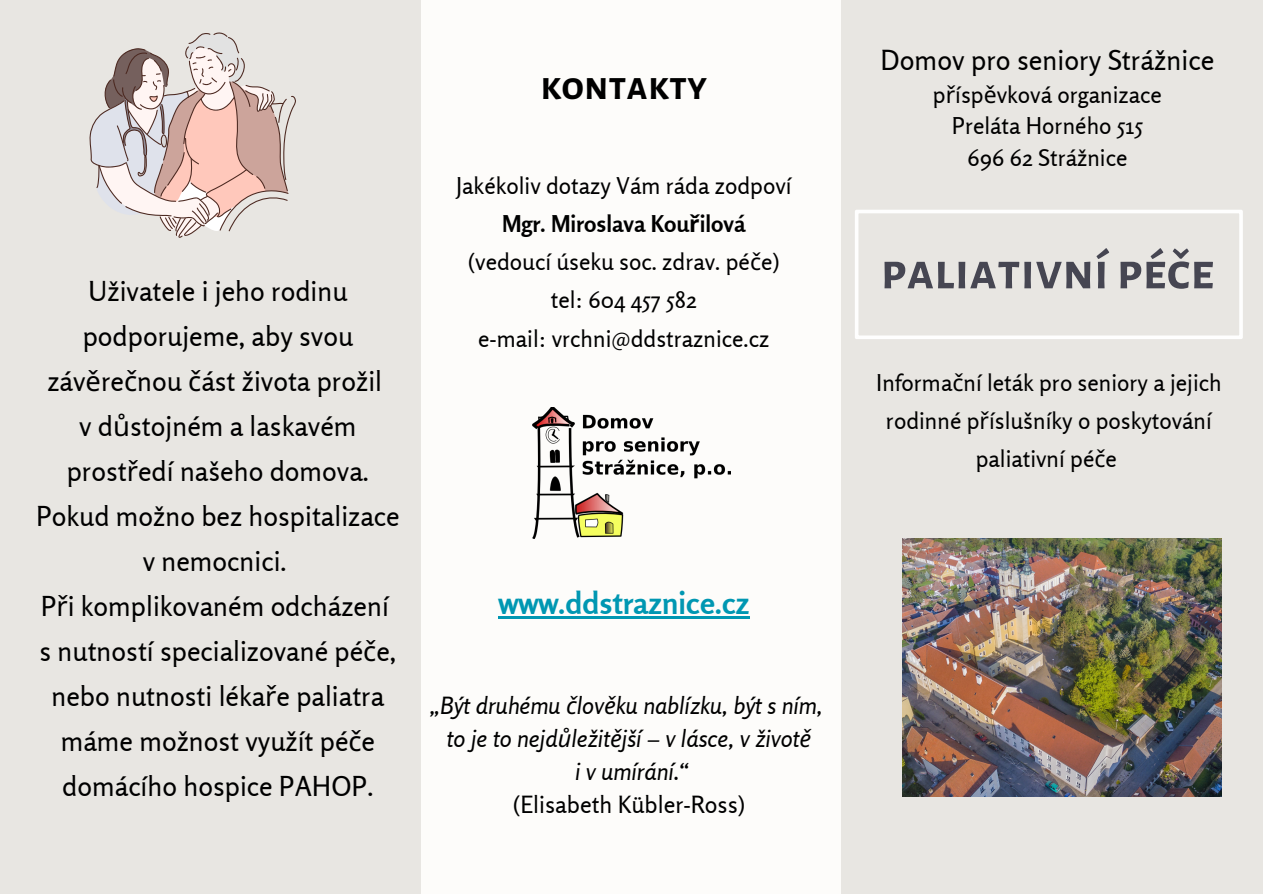
<style>
.page{position:relative;width:1263px;height:894px;background:#fff}
.page>*{position:absolute;margin:0;border:0;box-sizing:border-box;transform-origin:0 0}
.t1{font:700 52.5px "Alegreya Sans SC";color:#464652}
.t2{font:700 40.5px "Alegreya Sans SC";color:#000}
.t3{font:700 30.45px "Rosario";color:#0097b2}
.t4{font:27.6px "Rosario";color:#000}
.t5{font:27.3px/45px "Rosario";color:#000;text-align:center}
.t6{font:italic 23.55px "Rosario";color:#000}
.t7{font:23.55px "Rosario";color:#000}
.t8{font:23.1px "Rosario";color:#000}
.t9{font:22.95px/38.2px "Rosario";color:#000;text-align:center}
.t10{font:700 22.95px "Rosario";color:#000}
.s1{font-family:"Noto Sans"}
</style>
<div class="page">
<div style="left:0;top:0;width:1263px;height:893px;background:#fdfcfa"></div>
<div style="left:842px;top:0;width:421px;height:893px;background:#e8e6e2"></div>
<img style="left:532px;top:407px;width:198px;height:132px">
<div style="left:0;top:0;width:420px;height:893px;background:#e8e6e2"></div>
<svg style="left:89px;top:32px;width:207px;height:206px"></svg>
<img style="left:903px;top:538px;width:318px;height:258px">
<svg style="left:855px;top:210px;width:388px;height:129px"></svg>
<hr style="left:498px;top:615px;width:251px;height:3px;background:#0097b2">
<p class="t5" style="left:47px;top:268px;width:336px">Uživatele i jeho rodinu podporujeme, aby svou záv<span class="s1">ě</span>re<span class="s1">č</span>nou <span class="s1">č</span>ást života prožil</p>
<p class="t5" style="left:36px;top:403px;width:365px">v d<span class="s1">ů</span>stojném a laskavém prost<span class="s1">ř</span>edí našeho domova.<br>Pokud možno bez hospitalizace v nemocnici.</p>
<p class="t5" style="left:41px;top:583px;width:350px">P<span class="s1">ř</span>i komplikovaném odcházení</p>
<p class="t5" style="left:40px;top:628px;width:358px">s nutností specializované pé<span class="s1">č</span>e, nebo nutnosti léka<span class="s1">ř</span>e paliatra máme možnost využít pé<span class="s1">č</span>e domácího hospice PAHOP.</p>
<p class="t2" style="left:540px;top:67px;width:168px">kontakty</p>
<p class="t9" style="left:456px;top:166px;width:337px">Jakékoliv dotazy Vám ráda zodpoví</p>
<p class="t10" style="left:502px;top:209px;width:245px">Mgr. Miroslava Kou<span class="s1">ř</span>ilová</p>
<p class="t9" style="left:468px;top:242px;width:313px">(vedoucí úseku soc. zdrav. pé<span class="s1">č</span>e)</p>
<p class="t9" style="left:551px;top:281px;width:147px">tel: 604 457 582</p>
<p class="t9" style="left:478px;top:319px;width:293px">e-mail: vrchni@ddstraznice.cz</p>
<p class="t3" style="left:498px;top:583px;width:253px">www.ddstraznice.cz</p>
<p class="t6" style="left:430px;top:690px;width:394px">„Být druhému <span class="s1">č</span>lov<span class="s1">ě</span>ku nablízku, být s ním,</p>
<p class="t6" style="left:447px;top:723px;width:366px">to je to nejd<span class="s1">ů</span>ležit<span class="s1">ě</span>jší – v lásce, v život<span class="s1">ě</span></p>
<p class="t6" style="left:575px;top:756px;width:115px">i v umírání.“</p>
<p class="t7" style="left:513px;top:789px;width:233px">(Elisabeth Kübler-Ross)</p>
<p class="t4" style="left:880px;top:43px;width:335px">Domov pro seniory Strážnice</p>
<p class="t8" style="left:933px;top:80px;width:231px">p<span class="s1">ř</span>ísp<span class="s1">ě</span>vková organizace</p>
<p class="t8" style="left:952px;top:112px;width:193px">Preláta Horného 515</p>
<p class="t8" style="left:967px;top:143px;width:162px">696 62 Strážnice</p>
<p class="t1" style="left:881px;top:246px;width:335px">paliativní péče</p>
<p class="t9" style="left:876px;top:363px;width:347px">Informa<span class="s1">č</span>ní leták pro seniory a jejich rodinné p<span class="s1">ř</span>íslušníky o poskytování paliativní pé<span class="s1">č</span>e</p>
</div>
